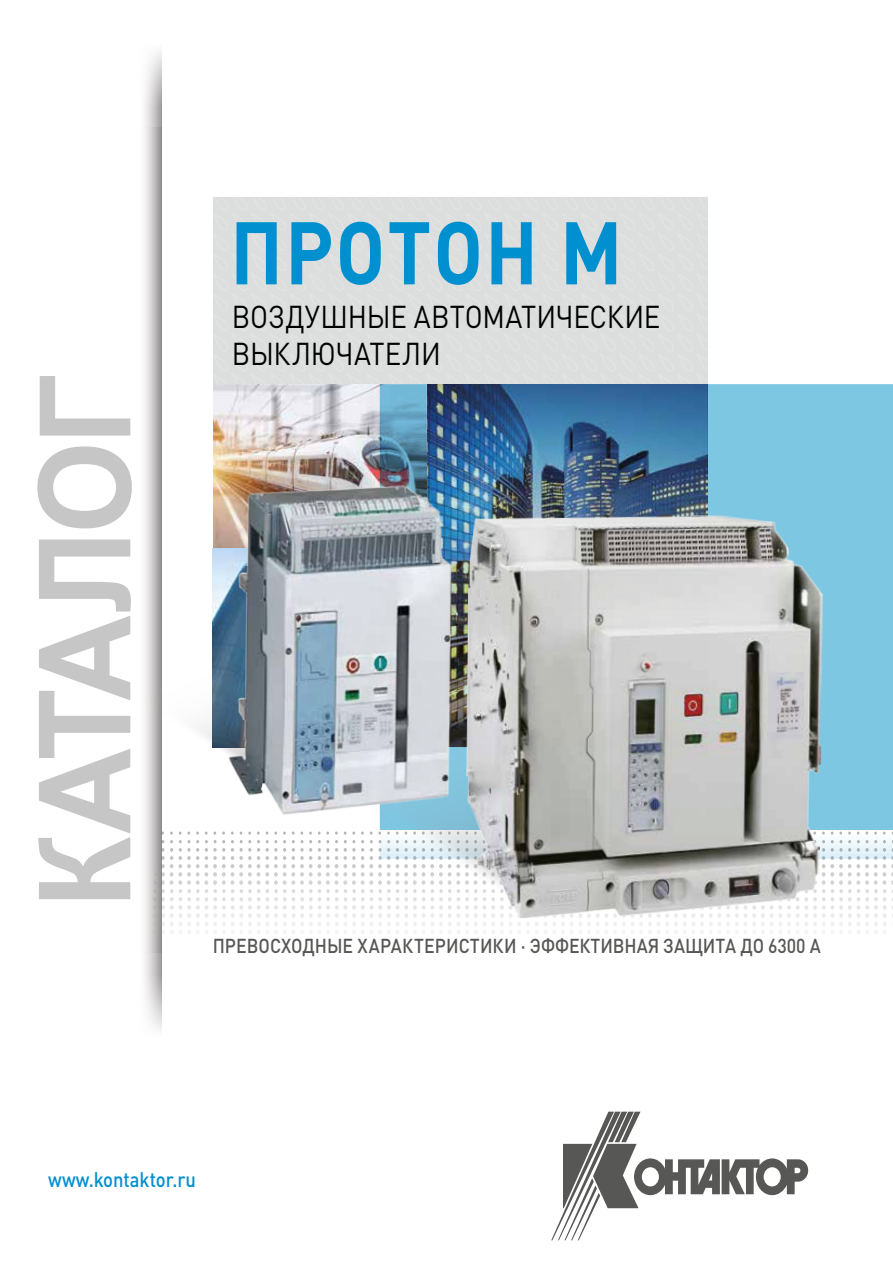
<style>
.page{position:relative;width:893px;height:1263px;background:#fff}
.page>*{position:absolute;margin:0;border:0;box-sizing:border-box;transform-origin:0 0}
.t1{font:700 127.65px "Arial Narrow";letter-spacing:-.02em;color:#c6c6c6;scale:1.13 1}
.t2{font:700 87.3px "DIN Pro";letter-spacing:.025em;color:#008fcf;scale:.89 1}
.t3{font:31.2px/37.5px "DIN Pro";letter-spacing:-.005em;color:#000;scale:.89 1}
.t4{font:500 20.85px "DIN Pro";color:#008fcf;scale:.89 1}
.t5{font:500 19.95px "DIN Pro";letter-spacing:-.005em;color:#575756;scale:.89 1}
</style>
<div class="page">
<div style="left:213px;top:198px;width:495px;height:186px;background:#dcdddd"></div>
<img style="left:213px;top:384px;width:167px;height:165px">
<img style="left:213px;top:549px;width:8px;height:91px">
<svg style="left:380px;top:384px;width:513px;height:446px;background:#7ac2de"></svg>
<img style="left:427px;top:384px;width:281px;height:243px">
<svg style="left:161px;top:831px;width:732px;height:103px"></svg>
<img style="left:161px;top:640px;width:60px;height:151px">
<img style="left:221px;top:477px;width:235px;height:318px">
<img style="left:252px;top:627px;width:326px;height:307px">
<img style="left:464px;top:512px;width:360px;height:410px">
<div style="left:137px;top:26px;width:24px;height:1028px;background:linear-gradient(to right,#fff,#a8a5a5)"></div>
<svg style="left:137px;top:954px;width:24px;height:100px"></svg>
<svg style="left:137px;top:26px;width:24px;height:100px"></svg>
<svg style="left:551px;top:1112px;width:257px;height:128px"></svg>
<h1 class="t1" style="left:-11px;top:908px;width:475px;rotate:-90deg">КАТАЛОГ</h1>
<h2 class="t2" style="left:230px;top:180px;width:442px">ПРОТОН М</h2>
<h3 class="t3" style="left:232px;top:295px;width:483px">ВОЗДУШНЫЕ АВТОМАТИЧЕСКИЕ<br>ВЫКЛЮЧАТЕЛИ</h3>
<p class="t5" style="left:213px;top:929px;width:685px">ПРЕВОСХОДНЫЕ ХАРАКТЕРИСТИКИ · ЭФФЕКТИВНАЯ ЗАЩИТА ДО 6300 А</p>
<p class="t4" style="left:48px;top:1162px;width:168px">www.kontaktor.ru</p>
</div>
